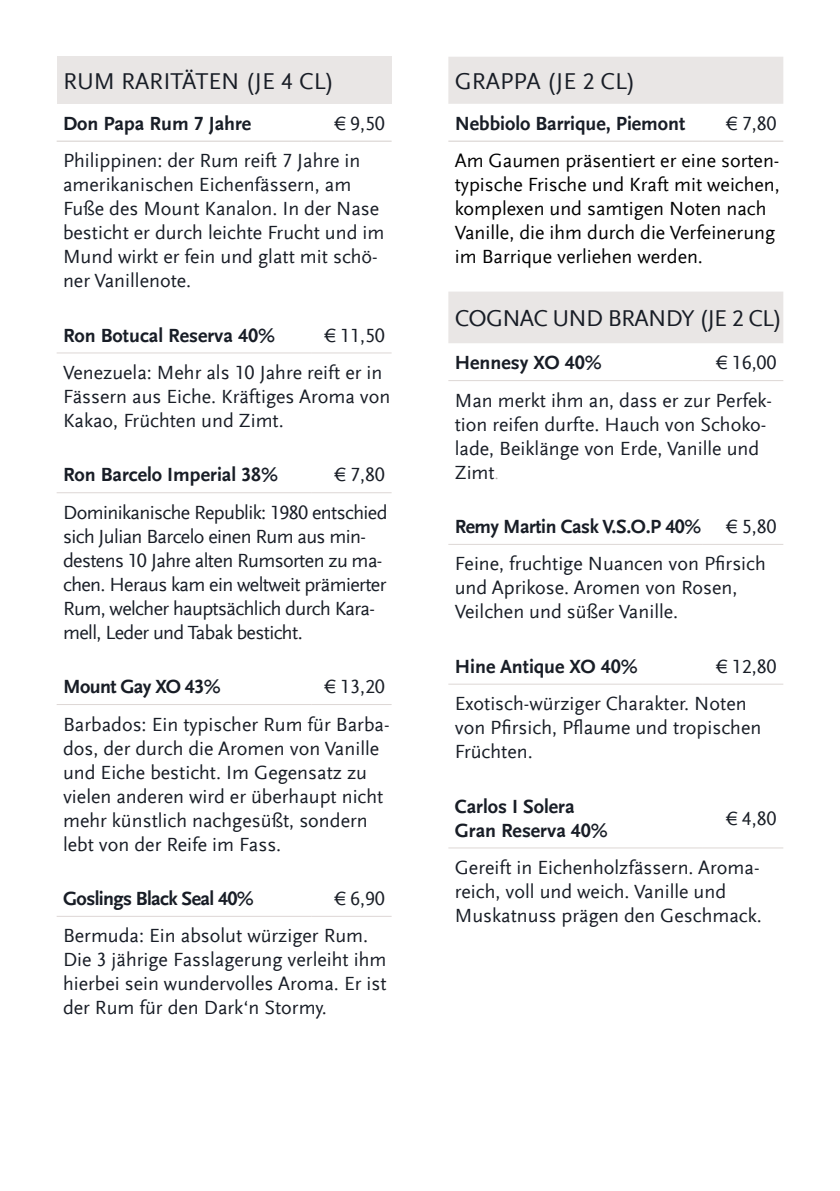
<style>
.page{position:relative;width:840px;height:1191px;background:#fff}
.page>*{position:absolute;margin:0;border:0;box-sizing:border-box;transform-origin:0 0}
.t1{font:24px "Scala Sans Offc";letter-spacing:-.01em;color:#181d26}
.t2{font:24px "Scala Sans Offc";letter-spacing:-.03em;color:#181d26}
.t3{font:20px/24px "Scala Sans Offc";color:#181d26}
.t4{font:20px/24px "Scala Sans Offc";letter-spacing:-.03em;color:#181d26;text-align:right}
.t5{font:20px/24px "Scala Sans Offc";color:#000}
.t6{font:700 20px/24px "Scala Sans Offc";color:#181d26}
.t7{font:700 20px "Scala Sans Offc";letter-spacing:-.03em;color:#181d26}
.t8{font:700 20px "Scala Sans Offc";letter-spacing:-.02em;color:#181d26}
.t9{font:20px "Scala Sans Offc";color:#1a1f27}
.s1{font-size:15.2px;color:#b0a7a3}
</style>
<div class="page">
<div style="left:57px;top:57px;width:334px;height:47px;background:#e9e6e5"></div>
<hr style="left:57px;top:141px;width:254px;height:1px;background:#d4cecb">
<hr style="left:311px;top:141px;width:80px;height:1px;background:#d4cecb">
<hr style="left:57px;top:352px;width:254px;height:1px;background:#ddd7d5">
<hr style="left:311px;top:352px;width:80px;height:1px;background:#ddd7d5">
<hr style="left:57px;top:492px;width:254px;height:1px;background:#ddd7d5">
<hr style="left:311px;top:492px;width:80px;height:1px;background:#ddd7d5">
<hr style="left:57px;top:704px;width:254px;height:1px;background:#ddd7d5">
<hr style="left:311px;top:704px;width:80px;height:1px;background:#ddd7d5">
<hr style="left:57px;top:916px;width:254px;height:1px;background:#ddd7d5">
<hr style="left:311px;top:916px;width:80px;height:1px;background:#ddd7d5">
<svg style="left:448px;top:57px;width:334px;height:286px"></svg>
<hr style="left:448px;top:141px;width:254px;height:1px;background:#d4cecb">
<hr style="left:702px;top:141px;width:80px;height:1px;background:#d4cecb">
<hr style="left:448px;top:380px;width:254px;height:1px;background:#ddd7d5">
<hr style="left:702px;top:380px;width:80px;height:1px;background:#ddd7d5">
<hr style="left:448px;top:544px;width:254px;height:1px;background:#ddd7d5">
<hr style="left:702px;top:544px;width:80px;height:1px;background:#ddd7d5">
<hr style="left:448px;top:683px;width:254px;height:1px;background:#ddd7d5">
<hr style="left:702px;top:683px;width:80px;height:1px;background:#ddd7d5">
<hr style="left:448px;top:847px;width:254px;height:1px;background:#ddd7d5">
<hr style="left:702px;top:847px;width:80px;height:1px;background:#ddd7d5">
<p class="t1" style="left:63px;top:67px;width:272px">RUM RARITÄTEN (JE 4 CL)</p>
<p class="t6" style="left:63px;top:111px;width:190px">Don Papa Rum 7 Jahre</p>
<p class="t3" style="left:63px;top:105px;width:323px;line-height:37.4px;text-indent:272px">€ 9,50<br>Philippinen: der Rum reift 7 Jahre in</p>
<p class="t3" style="left:63px;top:173px;width:323px">amerikanischen Eichenfässern, am<br>Fuße des Mount Kanalon. In der Nase besticht er durch leichte Frucht und im<br>Mund wirkt er fein und glatt mit schö&shy;ner Vanillenote.</p>
<p class="t6" style="left:63px;top:323px;width:213px">Ron Botucal Reserva 40%</p>
<p class="t3" style="left:63px;top:316px;width:323px;line-height:37.4px;text-align:right">€ 11,50<br>Venezuela: Mehr als 10 Jahre reift er in</p>
<p class="t3" style="left:63px;top:385px;width:329px">Fässern aus Eiche. Kräftiges Aroma von<br>Kakao, Früchten und Zimt.</p>
<p class="t6" style="left:63px;top:463px;width:217px">Ron Barcelo Imperial 38%</p>
<p class="t4" style="left:63px;top:456px;width:326px;line-height:37.4px">€ 7,80<br>Dominikanische Republik: 1980 entschied</p>
<p class="t4" style="left:63px;top:524px;width:325px;text-align:left">sich Julian Barcelo einen Rum aus min&shy;destens 10 Jahre alten Rumsorten zu ma&shy;chen. Heraus kam ein weltweit prämierter Rum, welcher hauptsächlich durch Kara&shy;mell, Leder und Tabak besticht.</p>
<p class="t7" style="left:63px;top:675px;width:159px">Mount Gay XO 43%</p>
<p class="t9" style="left:325px;top:675px;width:62px">€ 13,20</p>
<p class="t3" style="left:63px;top:712px;width:328px">Barbados: Ein typischer Rum für Barba&shy;dos, der durch die Aromen von Vanille und Eiche besticht. Im Gegensatz zu vielen anderen wird er überhaupt nicht mehr künstlich nachgesüßt, sondern lebt von der Reife im Fass.</p>
<p class="t7" style="left:63px;top:887px;width:192px">Goslings Black Seal 40%</p>
<p class="t9" style="left:335px;top:887px;width:52px">€ 6,90</p>
<p class="t3" style="left:63px;top:924px;width:325px">Bermuda: Ein absolut würziger Rum.<br>Die 3 jährige Fasslagerung verleiht ihm hierbei sein wundervolles Aroma. Er ist der Rum für den Dark‘n Stormy.</p>
<p class="t1" style="left:454px;top:67px;width:182px">GRAPPA (JE 2 CL)</p>
<p class="t6" style="left:454px;top:111px;width:232px">Nebbiolo Barrique, Piemont</p>
<p class="t3" style="left:726px;top:111px;width:52px">€ 7,80</p>
<p class="t5" style="left:454px;top:149px;width:326px">Am Gaumen präsentiert er eine sorten&shy;typische Frische und Kraft mit weichen, komplexen und samtigen Noten nach Vanille, die ihm durch die Verfeinerung im Barrique verliehen werden.</p>
<p class="t2" style="left:454px;top:304px;width:328px">COGNAC UND BRANDY (JE 2 CL)</p>
<p class="t6" style="left:454px;top:351px;width:148px">Hennesy XO 40%</p>
<p class="t3" style="left:454px;top:344px;width:323px;line-height:37.4px;text-align:right">€ 16,00<br>Man merkt ihm an, dass er zur Perfek-</p>
<p class="t3" style="left:454px;top:412px;width:313px">tion reifen durfte. Hauch von Schoko&shy;lade, Beiklänge von Erde, Vanille und<br>Zimt<span class="s1">.</span></p>
<p class="t8" style="left:454px;top:515px;width:248px">Remy Martin Cask V.S.O.P 40%</p>
<p class="t3" style="left:454px;top:508px;width:323px;line-height:37.4px;text-indent:272px">€ 5,80<br>Feine, fruchtige Nuancen von Pfirsich</p>
<p class="t3" style="left:454px;top:576px;width:284px">und Aprikose. Aromen von Rosen,<br>Veilchen und süßer Vanille.</p>
<p class="t6" style="left:454px;top:654px;width:184px">Hine Antique XO 40%</p>
<p class="t3" style="left:454px;top:648px;width:323px;line-height:37.4px;text-indent:262px">€ 12,80<br>Exotisch-würziger Charakter. Noten</p>
<p class="t3" style="left:454px;top:716px;width:308px">von Pfirsich, Pflaume und tropischen<br>Früchten.</p>
<p class="t6" style="left:454px;top:794px;width:154px">Carlos I Solera<br>Gran Reserva 40%</p>
<p class="t9" style="left:726px;top:806px;width:52px">€ 4,80</p>
<p class="t3" style="left:454px;top:855px;width:308px">Gereift in Eichenholzfässern. Aroma&shy;reich, voll und weich. Vanille und<br>Muskatnuss prägen den Geschmack.</p>
</div>
